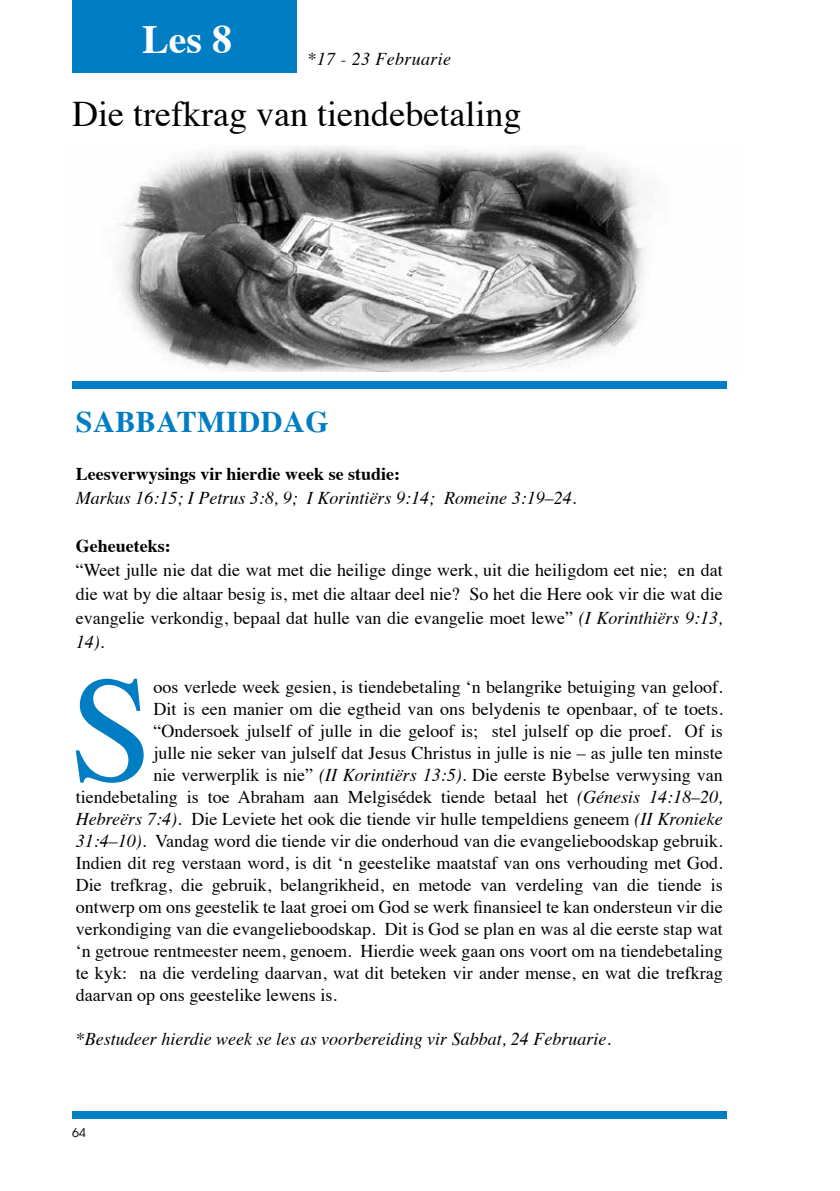
<style>
.page{position:relative;width:840px;height:1191px;background:#fff}
.page>*{position:absolute;margin:0;border:0;box-sizing:border-box;transform-origin:0 0}
.t1{font:151px "Times";color:#007dc3}
.t2{font:700 40px "Times";color:#fff}
.t3{font:36px "Times";color:#000}
.t4{font:700 30px "Times";letter-spacing:.02em;color:#007dc3}
.t5{font:18px/24px "Times";color:#000;text-align:justify}
.t6{font:italic 18px "Times";color:#000}
.t7{font:700 18px "Times";color:#000}
.t8{font:italic 18px "Times";letter-spacing:.02em;color:#000}
.t9{font:12px "ITC Avant Garde Std";color:#000}
.s1{font-style:italic}
</style>
<div class="page">
<div style="left:72px;top:1111px;width:654px;height:8px;background:#007dc3"></div>
<div style="left:72px;top:0;width:225px;height:72px;background:#007dc3"></div>
<div style="left:72px;top:382px;width:654px;height:7px;background:#007dc3"></div>
<img style="left:117px;top:146px;width:530px;height:225px">
<h2 class="t2" style="left:142px;top:1px;width:91px">Les 8</h2>
<p class="t8" style="left:307px;top:43px;width:145px">*17 - 23 Februarie</p>
<h3 class="t3" style="left:72px;top:80px;width:450px">Die trefkrag van tiendebetaling</h3>
<h3 class="t4" style="left:76px;top:393px;width:254px">SABBATMIDDAG</h3>
<p class="t7" style="left:76px;top:456px;width:326px">Leesverwysings vir hierdie week se studie:</p>
<p class="t6" style="left:76px;top:482px;width:501px">Markus 16:15; I Petrus 3:8, 9; I Korintiërs 9:14; Romeine 3:19–24.</p>
<p class="t7" style="left:76px;top:528px;width:96px">Geheueteks:</p>
<p class="t5" style="left:76px;top:556px;width:648px">“Weet julle nie dat die wat met die heilige dinge werk, uit die heiligdom eet nie; en dat die wat by die altaar besig is, met die altaar deel nie? So het die Here ook vir die wat die evangelie verkondig, bepaal dat hulle van die evangelie moet lewe” <span class="s1">(I Korinthiërs 9:13, 14).</span></p>
<h1 class="t1" style="left:69px;top:589px;width:85px">S</h1>
<p class="t5" style="left:153px;top:673px;width:570px">oos verlede week gesien, is tiendebetaling ‘n belangrike betuiging van geloof.</p>
<p class="t5" style="left:153px;top:695px;width:570px">Dit is een manier om die egtheid van ons belydenis te openbaar, of te toets.</p>
<p class="t5" style="left:153px;top:717px;width:570px">“Ondersoek julself of julle in die geloof is; stel julself op die proef. Of is</p>
<p class="t5" style="left:153px;top:739px;width:570px">julle nie seker van julself dat Jesus Christus in julle is nie – as julle ten minste</p>
<p class="t5" style="left:153px;top:761px;width:570px">nie verwerplik is nie” <span class="s1">(II Korintiërs 13:5).</span> Die eerste Bybelse verwysing van</p>
<p class="t5" style="left:76px;top:783px;width:648px">tiendebetaling is toe Abraham aan Melgisédek tiende betaal het <span class="s1">(Génesis 14:18–20,</span></p>
<p class="t5" style="left:76px;top:805px;width:648px"><span class="s1">Hebreërs 7:4).</span> Die Leviete het ook die tiende vir hulle tempeldiens geneem <span class="s1">(II Kronieke</span></p>
<p class="t5" style="left:76px;top:827px;width:648px"><span class="s1">31:4–10).</span> Vandag word die tiende vir die onderhoud van die evangelieboodskap gebruik.</p>
<p class="t5" style="left:76px;top:849px;width:648px">Indien dit reg verstaan word, is dit ‘n geestelike maatstaf van ons verhouding met God.</p>
<p class="t5" style="left:76px;top:871px;width:648px">Die trefkrag, die gebruik, belangrikheid, en metode van verdeling van die tiende is</p>
<p class="t5" style="left:76px;top:893px;width:648px">ontwerp om ons geestelik te laat groei om God se werk finansieel te kan ondersteun vir die</p>
<p class="t5" style="left:76px;top:915px;width:648px">verkondiging van die evangelieboodskap. Dit is God se plan en was al die eerste stap wat</p>
<p class="t5" style="left:76px;top:937px;width:648px">‘n getroue rentmeester neem, genoem. Hierdie week gaan ons voort om na tiendebetaling</p>
<p class="t5" style="left:76px;top:959px;width:648px">te kyk: na die verdeling daarvan, wat dit beteken vir ander mense, en wat die trefkrag</p>
<p class="t5" style="left:76px;top:981px;width:262px">daarvan op ons geestelike lewens is.</p>
<p class="t6" style="left:76px;top:1023px;width:536px">*Bestudeer hierdie week se les as voorbereiding vir Sabbat, 24 Februarie.</p>
<p class="t9" style="left:72px;top:1125px;width:15px">64</p>
</div>
